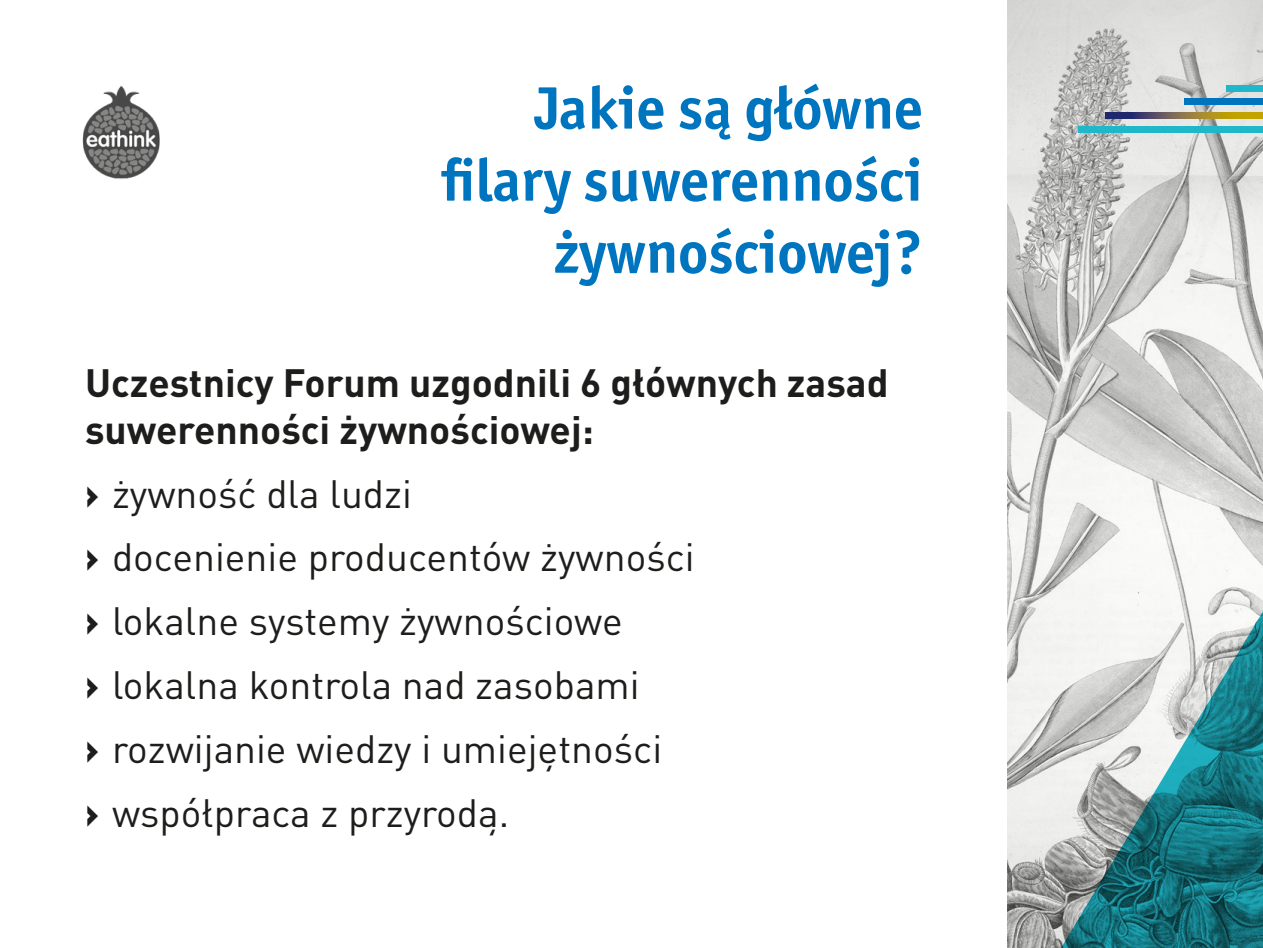
<style>
.page{position:relative;width:1263px;height:948px;background:#fff}
.page>*{position:absolute;margin:0;border:0;box-sizing:border-box;transform-origin:0 0}
.t1{font:700 60px/72px "Officina Sans ITC Pro";color:#0075bf;text-align:right}
.t2{font:39px/63.8px "DIN Pro";color:#1d1d1b}
.t3{font:700 39px/46.8px "DIN Pro";color:#1d1d1b}
.s1{font-weight:900}
</style>
<div class="page">
<img style="left:1008px;top:0;width:255px;height:947px">
<img style="left:82px;top:85px;width:78px;height:95px">
<svg style="left:1061px;top:611px;width:202px;height:336px"></svg>
<div style="left:1079px;top:127px;width:184px;height:6px;background:#20b7ca"></div>
<svg style="left:1106px;top:113px;width:157px;height:6px"></svg>
<div style="left:1184px;top:98px;width:79px;height:6px;background:#0075bf"></div>
<div style="left:1227px;top:85px;width:36px;height:6px;background:#20b7ca"></div>
<h1 class="t1" style="left:441px;top:72px;width:483px">Jakie są główne filary suwerenności żywnościowej?</h1>
<p class="t3" style="left:85px;top:357px;width:805px">Uczestnicy Forum uzgodnili 6 głównych zasad suwerenności żywnościowej:</p>
<p class="t2" style="left:85px;top:460px;width:611px"><span class="s1">›</span> żywność dla ludzi<br><span class="s1">›</span> docenienie producentów żywności <span class="s1">›</span> lokalne systemy żywnościowe<br><span class="s1">›</span> lokalna kontrola nad zasobami<br><span class="s1">›</span> rozwijanie wiedzy i umiejętności<br><span class="s1">›</span> współpraca z przyrodą.</p>
</div>
